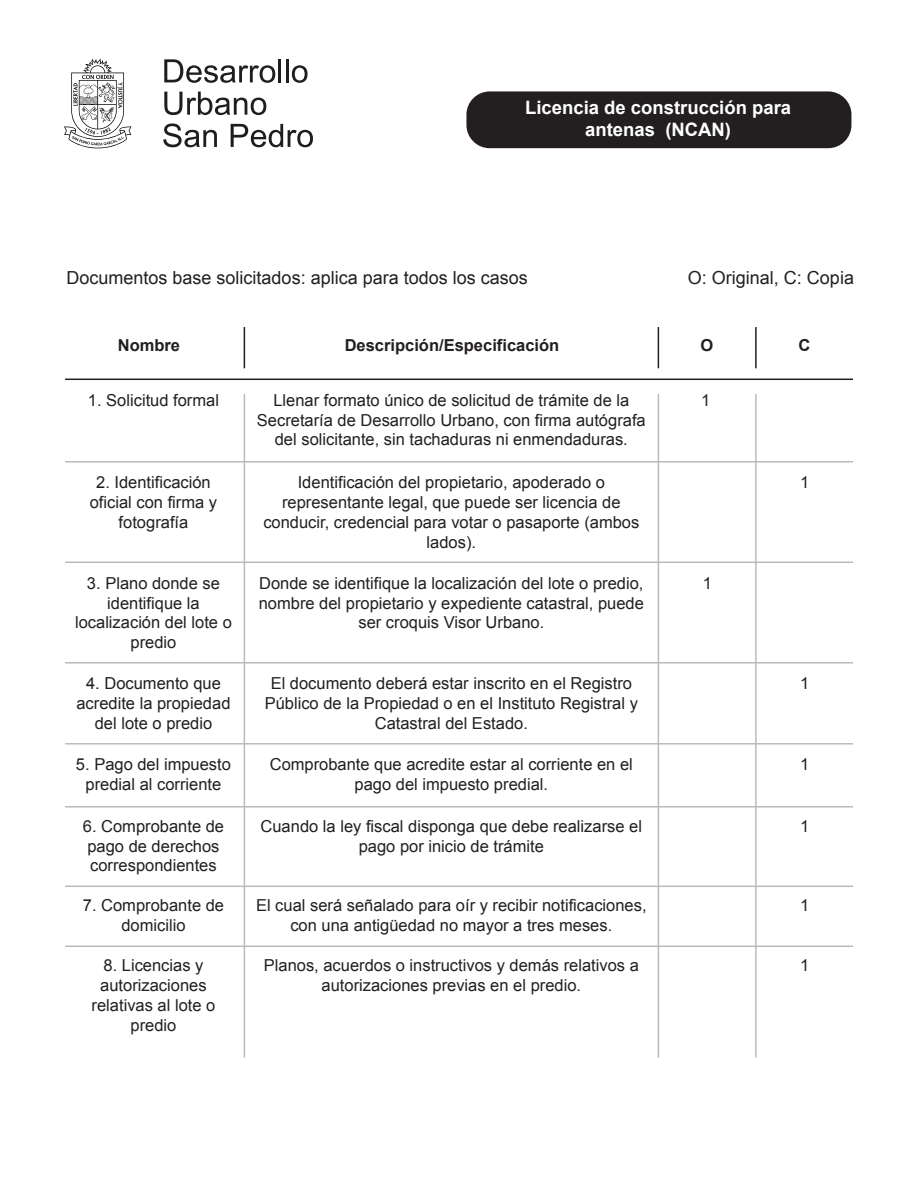
<style>
.page{position:relative;width:918px;height:1188px;background:#fff}
.page>*{position:absolute;margin:0;border:0;box-sizing:border-box;transform-origin:0 0}
.t1{font:700 18.45px/22.2px "Arial";color:#fff;text-align:center}
.t2{font:18px "Arial";color:#231f20}
.t3{font:16.5px/19.8px "Arial";color:#231f20;text-align:center}
.t4{font:700 16.5px "Arial";color:#231f20}
</style>
<div class="page">
<svg style="left:64px;top:58px;width:67px;height:90px"></svg>
<svg style="left:164px;top:59px;width:111px;height:24px"></svg>
<hr style="left:279px;top:59px;width:2px;height:23px;background:#201d1e">
<hr style="left:286px;top:59px;width:3px;height:23px;background:#201d1e">
<svg style="left:292px;top:65px;width:16px;height:18px"></svg>
<svg style="left:164px;top:92px;width:102px;height:23px"></svg>
<svg style="left:163px;top:123px;width:54px;height:24px"></svg>
<svg style="left:231px;top:124px;width:82px;height:23px"></svg>
<hr style="left:244px;top:327px;width:1px;height:41px;background:#231f20">
<hr style="left:658px;top:327px;width:1px;height:41px;background:#231f20">
<hr style="left:755px;top:327px;width:2px;height:41px;background:#231f20">
<hr style="left:65px;top:379px;width:788px;height:1px;background:#231f20">
<hr style="left:65px;top:461px;width:788px;height:2px;background:#b9bbba">
<hr style="left:65px;top:562px;width:788px;height:1px;background:#b9bbba">
<hr style="left:65px;top:662px;width:788px;height:2px;background:#b9bbba">
<hr style="left:65px;top:743px;width:788px;height:2px;background:#b9bbba">
<hr style="left:65px;top:806px;width:788px;height:2px;background:#b9bbba">
<hr style="left:65px;top:886px;width:788px;height:1px;background:#b9bbba">
<hr style="left:244px;top:394px;width:1px;height:664px;background:#b9bbba">
<hr style="left:658px;top:394px;width:1px;height:664px;background:#b9bbba">
<hr style="left:755px;top:394px;width:2px;height:664px;background:#b9bbba">
<div style="left:466px;top:91px;width:385px;height:57px;background:#231f20;border-radius:23px"></div>
<hr style="left:65px;top:946px;width:788px;height:1px;background:#b9bbba">
<p class="t1" style="left:525px;top:97px;width:268px">Licencia de construcción para antenas (NCAN)</p>
<p class="t2" style="left:67px;top:266px;width:463px">Documentos base solicitados: aplica para todos los casos</p>
<p class="t2" style="left:688px;top:266px;width:168px">O: Original, C: Copia</p>
<p class="t4" style="left:118px;top:335px;width:64px">Nombre</p>
<p class="t4" style="left:345px;top:335px;width:216px">Descripción/Especificación</p>
<p class="t4" style="left:701px;top:335px;width:14px">O</p>
<p class="t4" style="left:799px;top:335px;width:13px">C</p>
<p class="t3" style="left:88px;top:390px;width:133px">1. Solicitud formal</p>
<p class="t3" style="left:257px;top:390px;width:390px">Llenar formato único de solicitud de trámite de la<br>Secretaría de Desarrollo Urbano, con firma autógrafa del solicitante, sin tachaduras ni enmendaduras.</p>
<p class="t3" style="left:701px;top:390px;width:11px">1</p>
<p class="t3" style="left:90px;top:473px;width:129px">2. Identificación oficial con firma y fotografía</p>
<p class="t3" style="left:263px;top:473px;width:378px">Identificación del propietario, apoderado o representante legal, que puede ser licencia de conducir, credencial para votar o pasaporte (ambos lados).</p>
<p class="t3" style="left:800px;top:473px;width:11px">1</p>
<p class="t3" style="left:75px;top:573px;width:158px">3. Plano donde se identifique la localización del lote o predio</p>
<p class="t3" style="left:259px;top:573px;width:387px">Donde se identifique la localización del lote o predio, nombre del propietario y expediente catastral, puede ser croquis Visor Urbano.</p>
<p class="t3" style="left:703px;top:573px;width:11px">1</p>
<p class="t3" style="left:76px;top:674px;width:156px">4. Documento que acredite la propiedad del lote o predio</p>
<p class="t3" style="left:265px;top:674px;width:375px">El documento deberá estar inscrito en el Registro<br>Público de la Propiedad o en el Instituto Registral y<br>Catastral del Estado.</p>
<p class="t3" style="left:800px;top:674px;width:11px">1</p>
<p class="t3" style="left:76px;top:755px;width:157px">5. Pago del impuesto predial al corriente</p>
<p class="t3" style="left:270px;top:755px;width:365px">Comprobante que acredite estar al corriente en el pago del impuesto predial.</p>
<p class="t3" style="left:800px;top:755px;width:11px">1</p>
<p class="t3" style="left:83px;top:816px;width:143px;text-align:left">6. Comprobante de pago de derechos correspondientes</p>
<p class="t3" style="left:261px;top:816px;width:383px">Cuando la ley fiscal disponga que debe realizarse el pago por inicio de trámite</p>
<p class="t3" style="left:800px;top:816px;width:11px">1</p>
<p class="t3" style="left:83px;top:896px;width:143px">7. Comprobante de domicilio</p>
<p class="t3" style="left:256px;top:896px;width:392px">El cual será señalado para oír y recibir notificaciones, con una antigüedad no mayor a tres meses.</p>
<p class="t3" style="left:800px;top:896px;width:11px">1</p>
<p class="t3" style="left:92px;top:956px;width:125px">8. Licencias y autorizaciones relativas al lote o predio</p>
<p class="t3" style="left:264px;top:956px;width:377px">Planos, acuerdos o instructivos y demás relativos a autorizaciones previas en el predio.</p>
<p class="t3" style="left:800px;top:956px;width:11px">1</p>
</div>
